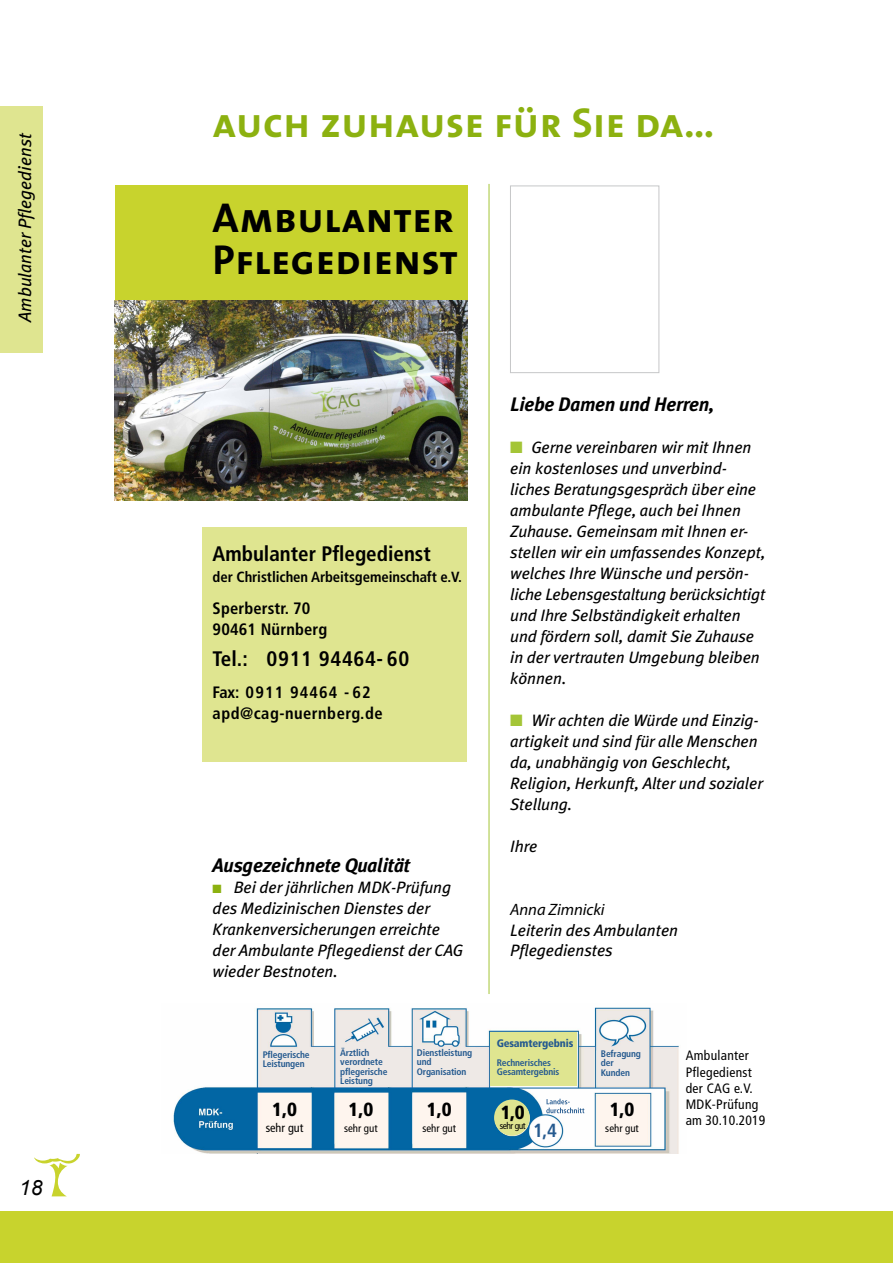
<style>
.page{position:relative;width:893px;height:1263px;background:#fff}
.page>*{position:absolute;margin:0;border:0;box-sizing:border-box;transform-origin:0 0}
.t1{font:42px/42px "The Sans Bold Caps";letter-spacing:.01em;color:#000}
.t2{font:42px "The Sans Bold Caps";letter-spacing:.01em;color:#8cb110}
.t3{font:700 condensed 21px "Frutiger";color:#000}
.t4{font:700 condensed 21px "Frutiger";letter-spacing:.03em;color:#000}
.t5{font:italic 21px "Arial";color:#000}
.t6{font:italic 700 19.5px "Meta Plus";letter-spacing:-.015em;color:#000}
.t7{font:900 condensed 19.05px "Frutiger";color:#000}
.t8{font:italic 18px "Meta Plus";color:#000}
.t9{font:italic 16.5px/21px "Meta Plus";letter-spacing:-.005em;color:#000}
.t10{font:700 condensed 16.5px/21px "Frutiger";letter-spacing:.03em;color:#000}
.t11{font:700 condensed 16.5px/21px "Frutiger";letter-spacing:.01em;color:#000}
.t12{font:italic 16.5px "Myriad Pro";letter-spacing:-.005em;color:#000}
.t13{font:700 condensed 14.7px "Frutiger";letter-spacing:-.005em;color:#000}
.t14{font:condensed 13.5px/16.4px "Frutiger";letter-spacing:.02em;color:#000}
.t15{font:condensed 12.15px "Frutiger";color:#000}
.t16{font:condensed 10.8px "Frutiger";color:#000}
.t17{font:900 condensed 10.8px "Frutiger";letter-spacing:-.015em;color:#255a8f}
.t18{font:700 condensed 9.45px/9.4px "Frutiger";letter-spacing:-.015em;color:#255a8f}
.t19{font:condensed 9.45px "Frutiger";letter-spacing:-.05em;color:#000}
.s1{color:#8cb110}
.s2{color:#a4c537}
.s3{font-weight:700;font-size:19.05px;color:#255a8f}
</style>
<div class="page">
<svg style="left:34px;top:1154px;width:46px;height:42px"></svg>
<div style="left:115px;top:186px;width:353px;height:125px;background:#c8d32d"></div>
<div style="left:0;top:1212px;width:893px;height:51px;background:#c8d32d"></div>
<hr style="left:489px;top:184px;width:1px;height:810px;background:#a4c537">
<img style="left:115px;top:301px;width:353px;height:200px">
<div style="left:0;top:106px;width:43px;height:247px;background:#dfe590"></div>
<div style="left:510px;top:186px;width:149px;height:187px;border:1px solid #c6c7c8"></div>
<div style="left:202px;top:527px;width:264px;height:234px;background:#dfe590"></div>
<img style="left:173px;top:1007px;width:506px;height:146px">
<div style="left:495px;top:1100px;width:34px;height:36px;background:#dfe590;border-radius:50%"></div>
<div style="left:494px;top:1099px;width:36px;height:37px;border:3px solid #dfe590;border-radius:50%"></div>
<div style="left:490px;top:1032px;width:87px;height:54px;background:#dfe590"></div>
<svg style="left:546px;top:1099px;width:38px;height:14px"></svg>
<p class="t8" style="left:15px;top:322px;width:191px;rotate:-90deg">Ambulanter Pflegedienst</p>
<p class="t5" style="left:19px;top:1174px;width:25px">18</p>
<h1 class="t2" style="left:213px;top:87px;width:503px">auch zuhause für Sie da…</h1>
<h1 class="t1" style="left:213px;top:196px;width:247px">Ambulanter<br>Pflegedienst</h1>
<p class="t3" style="left:213px;top:541px;width:220px">Ambulanter Pflegedienst</p>
<p class="t13" style="left:213px;top:568px;width:251px">der Christlichen Arbeitsgemeinschaft e.V.</p>
<p class="t11" style="left:213px;top:597px;width:116px">Sperberstr. 70<br>90461 Nürnberg</p>
<p class="t4" style="left:213px;top:646px;width:198px">Tel.: 0911 94464- 60</p>
<p class="t10" style="left:213px;top:681px;width:172px">Fax: 0911 94464 - 62 apd@cag-nuernberg.de</p>
<p class="t6" style="left:213px;top:854px;width:199px">Ausgezeichnete Qualität</p>
<p class="t9" style="left:213px;top:877px;width:252px"><span class="s1">■</span> Bei der jährlichen MDK-Prüfung des Medizinischen Dienstes der<br>Krankenversicherungen erreichte der Ambulante Pflegedienst der CAG wieder Bestnoten.</p>
<p class="t6" style="left:510px;top:393px;width:206px">Liebe Damen und Herren,</p>
<p class="t9" style="left:510px;top:437px;width:257px"><span class="s2">■</span> Gerne vereinbaren wir mit Ihnen ein kostenloses und unverbind&shy;liches Beratungsgespräch über eine ambulante Pflege, auch bei Ihnen<br>Zuhause. Gemeinsam mit Ihnen er&shy;stellen wir ein umfassendes Konzept, welches Ihre Wünsche und persön&shy;liche Lebensgestaltung berücksichtigt und Ihre Selbständigkeit erhalten und fördern soll, damit Sie Zuhause in der vertrauten Umgebung bleiben können.</p>
<p class="t9" style="left:510px;top:710px;width:254px"><span class="s2">■</span> Wir achten die Würde und Einzig&shy;artigkeit und sind für alle Menschen da, unabhängig von Geschlecht,<br>Religion, Herkunft, Alter und sozialer<br>Stellung.</p>
<p class="t9" style="left:510px;top:836px;width:29px">Ihre</p>
<p class="t12" style="left:510px;top:899px;width:96px">Anna Zimnicki</p>
<p class="t9" style="left:510px;top:919px;width:169px;line-height:20.5px">Leiterin des Ambulanten<br>Pflegedienstes</p>
<p class="t17" style="left:497px;top:1037px;width:78px">Gesamtergebnis</p>
<p class="t18" style="left:497px;top:1058px;width:64px">Rechnerisches<br>Gesamtergebnis</p>
<p class="t7" style="left:501px;top:1101px;width:25px">1,0</p>
<p class="t19" style="left:500px;top:1120px;width:59px">sehr gut <span class="s3">1,4</span></p>
<p class="t18" style="left:263px;top:1050px;width:48px">Pflegerische<br>Leistungen</p>
<p class="t18" style="left:340px;top:1048px;width:49px">Ärztlich verordnete pflegerische<br>Leistung</p>
<p class="t18" style="left:417px;top:1048px;width:57px">Dienstleistung und<br>Organisation</p>
<p class="t18" style="left:601px;top:1049px;width:42px">Befragung der<br>Kunden</p>
<p class="t7" style="left:272px;top:1098px;width:26px">1,0</p>
<p class="t15" style="left:266px;top:1121px;width:39px">sehr gut</p>
<p class="t7" style="left:349px;top:1098px;width:26px">1,0</p>
<p class="t16" style="left:344px;top:1122px;width:35px">sehr gut</p>
<p class="t7" style="left:427px;top:1098px;width:26px">1,0</p>
<p class="t16" style="left:422px;top:1122px;width:35px">sehr gut</p>
<p class="t7" style="left:610px;top:1098px;width:26px">1,0</p>
<p class="t16" style="left:605px;top:1122px;width:35px">sehr gut</p>
<p class="t14" style="left:686px;top:1047px;width:81px">Ambulanter<br>Pflegedienst der CAG e.V.<br>MDK-Prüfung am 30.10.2019</p>
</div>
